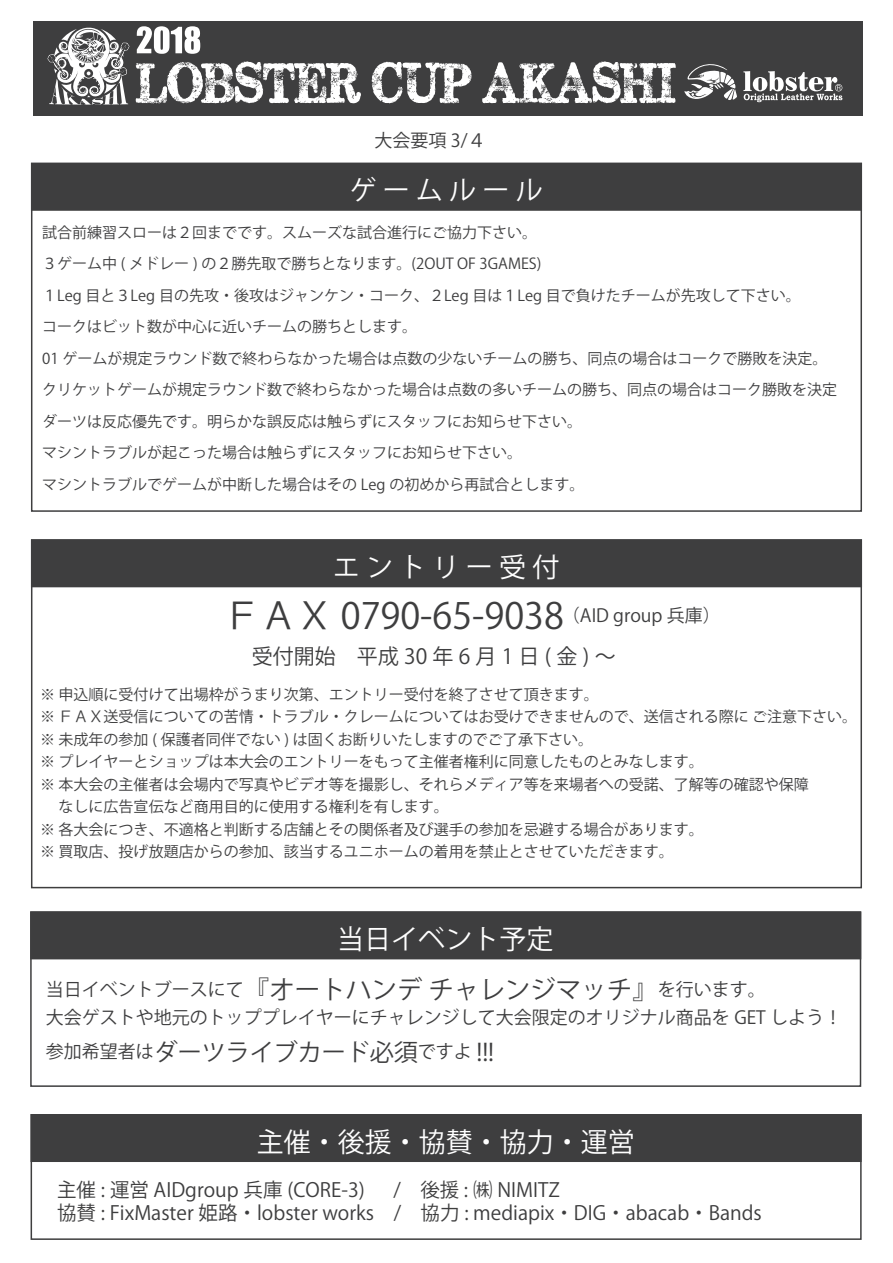
<style>
.page{position:relative;width:893px;height:1263px;background:#fff}
.page>*{position:absolute;margin:0;border:0;box-sizing:border-box;transform-origin:0 0}
.t1{font:36px "Koz Go Pro";color:#3e3e3f}
.t2{font:27px "Koz Go Pro";color:#fff}
.t3{font:24px "Koz Go Pro";color:#3e3e3f}
.t4{font:21px "Koz Go Pro";letter-spacing:.25em;color:#3e3e3f}
.t5{font:19.5px/22.5px "Koz Go Pro";color:#3e3e3f}
.t6{font:18px/27.8px "Koz Go Pro";color:#3e3e3f}
.t7{font:15px/31.5px "Koz Go Pro";color:#3e3e3f}
.s1{font-size:25.5px}
.s2{font-size:18px}
</style>
<div class="page">
<div style="left:31px;top:163px;width:831px;height:48px;background:#3e3e3f;border:2px solid #3e3e3f"></div>
<div style="left:31px;top:163px;width:831px;height:349px;border:2px solid #3e3e3f"></div>
<div style="left:31px;top:539px;width:831px;height:48px;background:#3e3e3f"></div>
<div style="left:31px;top:539px;width:831px;height:349px;border:2px solid #3e3e3f"></div>
<div style="left:31px;top:1114px;width:831px;height:48px;background:#3e3e3f"></div>
<div style="left:31px;top:1114px;width:831px;height:126px;border:2px solid #3e3e3f"></div>
<div style="left:30px;top:911px;width:831px;height:48px;background:#3e3e3f"></div>
<div style="left:30px;top:911px;width:831px;height:176px;border:2px solid #3e3e3f"></div>
<div style="left:34px;top:21px;width:829px;height:95px;background:#3e3e3f"></div>
<svg style="left:137px;top:26px;width:63px;height:28px"></svg>
<svg style="left:743px;top:71px;width:99px;height:31px"></svg>
<svg style="left:684px;top:64px;width:53px;height:36px"></svg>
<svg style="left:136px;top:61px;width:225px;height:42px"></svg>
<svg style="left:371px;top:62px;width:101px;height:42px"></svg>
<svg style="left:482px;top:61px;width:194px;height:42px"></svg>
<svg style="left:47px;top:27px;width:83px;height:78px"></svg>
<p class="t6" style="left:374px;top:127px;width:113px">大会要項 3/４</p>
<h2 class="t2" style="left:349px;top:173px;width:195px">ゲ ー ム ル ー ル</h2>
<p class="t7" style="left:42px;top:217px;width:797px">試合前練習スローは２回までです。スムーズな試合進行にご協力下さい。<br>３ゲーム中 ( メドレー ) の２勝先取で勝ちとなります。(2OUT OF 3GAMES)<br>１Leg 目と３Leg 目の先攻・後攻はジャンケン・コーク、２Leg 目は１Leg 目で負けたチームが先攻して下さい。<br>コークはビット数が中心に近いチームの勝ちとします。<br>01 ゲームが規定ラウンド数で終わらなかった場合は点数の少ないチームの勝ち、同点の場合はコークで勝敗を決定。クリケットゲームが規定ラウンド数で終わらなかった場合は点数の多いチームの勝ち、同点の場合はコーク勝敗を決定ダーツは反応優先です。明らかな誤反応は触らずにスタッフにお知らせ下さい。<br>マシントラブルが起こった場合は触らずにスタッフにお知らせ下さい。<br>マシントラブルでゲームが中断した場合はその Leg の初めから再試合とします。</p>
<h2 class="t2" style="left:333px;top:549px;width:228px">エ ン ト リ ー 受 付</h2>
<h1 class="t1" style="left:152px;top:593px;width:570px">　　ＦＡＸ 0790-65-9038<sup>（AID</sup> <sup>group</sup> <sup>兵庫）</sup></h1>
<h3 class="t4" style="left:252px;top:643px;width:365px">受付開始　平成30年6月1日(金)～</h3>
<p class="t7" style="left:40px;top:683px;width:818px;line-height:22.5px">※ 申込順に受付けて出場枠がうまり次第、エントリー受付を終了させて頂きます。<br>※ ＦＡＸ送受信についての苦情・トラブル・クレームについてはお受けできませんので、送信される際に ご注意下さい。※ 未成年の参加 ( 保護者同伴でない ) は固くお断りいたしますのでご了承下さい。<br>※ プレイヤーとショップは本大会のエントリーをもって主催者権利に同意したものとみなします。<br>※ 本大会の主催者は会場内で写真やビデオ等を撮影し、それらメディア等を来場者への受諾、了解等の確認や保障<br>　 なしに広告宣伝など商用目的に使用する権利を有します。<br>※ 各大会につき、不適格と判断する店舗とその関係者及び選手の参加を忌避する場合があります。<br>※ 買取店、投げ放題店からの参加、該当するユニホームの着用を禁止とさせていただきます。</p>
<h2 class="t2" style="left:337px;top:921px;width:217px">当日イベント予定</h2>
<p class="t6" style="left:46px;top:976px;width:798px">当日イベントブースにて<span class="s1">『オートハンデ チャレンジマッチ』</span>を行います。<br>大会ゲストや地元のトッププレイヤーにチャレンジして大会限定のオリジナル商品を GET しよう！</p>
<h3 class="t3" style="left:46px;top:1036px;width:450px"><span class="s2">参加希望者は</span>ダーツライブカード必須<span class="s2">ですよ</span> !!!</h3>
<h2 class="t2" style="left:257px;top:1124px;width:380px">主催・後援・協賛・協力・運営</h2>
<h3 class="t5" style="left:57px;top:1179px;width:706px">主催 : 運営 AIDgroup 兵庫 (CORE-3)　 /　後援 : ㈱ NIMITZ<br>協賛 : FixMaster 姫路・lobster works　/　協力 : mediapix・DIG・abacab・Bands</h3>
</div>
